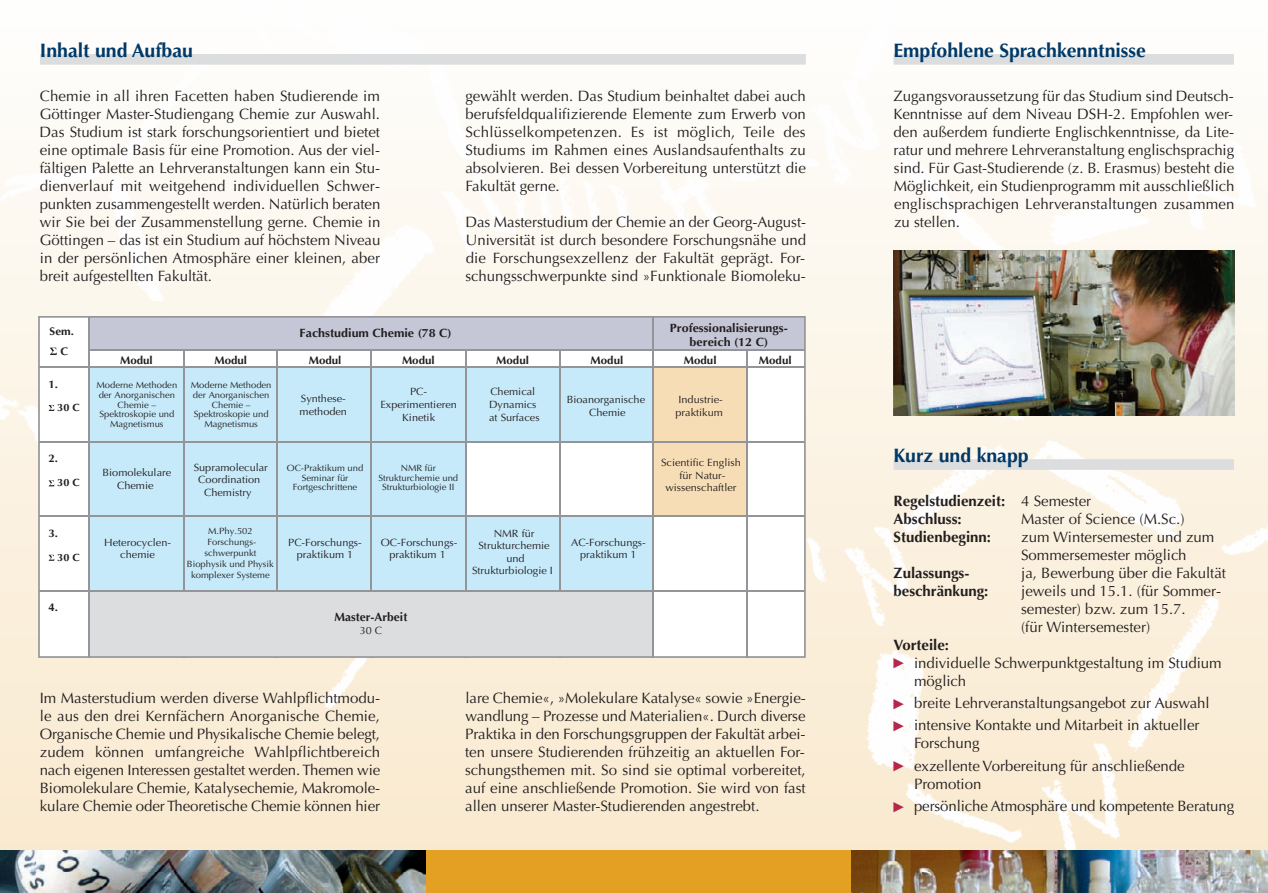
<style>
.page{position:relative;width:1268px;height:893px;background:#fff}
.page>*{position:absolute;margin:0;border:0;box-sizing:border-box;transform-origin:0 0}
.t1{font:700 19.5px "Optima LT";color:#003968}
.t2{font:15px/18px "Optima LT";color:#231f20;text-align:justify}
.t3{font:700 15px/18px "Optima LT";color:#231f20}
.t4{font:700 12px/14.4px "Optima LT";color:#231f20;text-align:center;scale:1.04 1}
.t5{font:700 12px "Optima LT";color:#231f20}
.t6{font:700 11.1px/20.1px "Optima LT";color:#231f20;text-align:center;scale:1.04 1}
.t7{font:10.5px/12.6px "Optima LT";color:#231f20;text-align:center;scale:1.04 1}
.t8{font:700 10.5px "Optima LT";color:#231f20;scale:1.04 1}
.t9{font:9px/10.1px "Optima LT";color:#231f20;text-align:center;scale:1.04 1}
.s1{font-weight:400}
</style>
<div class="page">
<img style="left:0;top:54px;width:1267px;height:796px">
<div style="left:40px;top:54px;width:765px;height:11px;background:#dcdddf"></div>
<img style="left:850px;top:850px;width:417px;height:43px">
<div style="left:425px;top:850px;width:425px;height:43px;background:#e3a023"></div>
<img style="left:0;top:850px;width:426px;height:43px">
<div style="left:893px;top:459px;width:340px;height:11px;background:#dcdddf"></div>
<div style="left:39px;top:317px;width:765px;height:340px;background:#fff"></div>
<div style="left:465px;top:517px;width:187px;height:74px;background:#c6eafa"></div>
<div style="left:465px;top:367px;width:187px;height:74px;background:#c6eafa"></div>
<div style="left:653px;top:367px;width:94px;height:149px;background:#f6ddb5"></div>
<div style="left:89px;top:367px;width:377px;height:224px;background:#c6eafa"></div>
<svg style="left:50px;top:348px;width:7px;height:7px"></svg>
<hr style="left:183px;top:317px;width:1px;height:340px;background:#939598">
<hr style="left:276px;top:317px;width:1px;height:340px;background:#939598">
<hr style="left:370px;top:317px;width:2px;height:340px;background:#939598">
<hr style="left:465px;top:317px;width:1px;height:340px;background:#939598">
<hr style="left:559px;top:317px;width:1px;height:340px;background:#939598">
<hr style="left:746px;top:317px;width:1px;height:340px;background:#939598">
<svg style="left:49px;top:405px;width:5px;height:6px"></svg>
<hr style="left:39px;top:367px;width:765px;height:1px;background:#939598">
<svg style="left:49px;top:480px;width:5px;height:6px"></svg>
<hr style="left:39px;top:441px;width:765px;height:1px;background:#939598">
<svg style="left:49px;top:555px;width:5px;height:6px"></svg>
<hr style="left:39px;top:515px;width:765px;height:2px;background:#939598">
<div style="left:89px;top:591px;width:563px;height:66px;background:#dcdddf"></div>
<hr style="left:39px;top:591px;width:765px;height:1px;background:#939598">
<div style="left:90px;top:317px;width:563px;height:33px;background:#c5c7d6"></div>
<div style="left:653px;top:317px;width:151px;height:33px;background:#c5c7d6"></div>
<hr style="left:652px;top:317px;width:1px;height:340px;background:#939598">
<hr style="left:90px;top:350px;width:714px;height:1px;background:#939598">
<hr style="left:89px;top:317px;width:1px;height:340px;background:#939598">
<div style="left:38px;top:316px;width:767px;height:342px;border:2px solid #939598"></div>
<div style="left:893px;top:54px;width:340px;height:11px;background:#dcdddf"></div>
<img style="left:893px;top:251px;width:340px;height:164px">
<svg style="left:893px;top:659px;width:10px;height:10px"></svg>
<svg style="left:893px;top:699px;width:10px;height:10px"></svg>
<svg style="left:893px;top:721px;width:10px;height:10px"></svg>
<svg style="left:893px;top:761px;width:10px;height:10px"></svg>
<svg style="left:893px;top:802px;width:10px;height:10px"></svg>
<h1 class="t1" style="left:40px;top:43px;width:154px">Inhalt und Aufbau</h1>
<p class="t2" style="left:40px;top:88px;width:342px">Chemie in all ihren Facetten haben Studierende im Göttinger Master-Studiengang Chemie zur Auswahl.<br>Das Studium ist stark forschungsorientiert und bietet eine optimale Basis für eine Promotion. Aus der viel&shy;fältigen Palette an Lehrveranstaltungen kann ein Stu&shy;dienverlauf mit weitgehend individuellen Schwer&shy;punkten zusammengestellt werden. Natürlich beraten wir Sie bei der Zusammenstellung gerne. Chemie in Göttingen – das ist ein Studium auf höchstem Niveau in der persönlichen Atmosphäre einer kleinen, aber breit aufgestellten Fakultät.</p>
<p class="t2" style="left:465px;top:88px;width:342px">gewählt werden. Das Studium beinhaltet dabei auch berufsfeldqualifizierende Elemente zum Erwerb von Schlüsselkompetenzen. Es ist möglich, Teile des Studiums im Rahmen eines Auslandsaufenthalts zu absolvieren. Bei dessen Vorbereitung unterstützt die Fakultät gerne.</p>
<p class="t2" style="left:465px;top:214px;width:342px">Das Masterstudium der Chemie an der Georg-August-Universität ist durch besondere Forschungsnähe und die Forschungsexzellenz der Fakultät geprägt. For&shy;schungsschwerpunkte sind »Funktionale Biomoleku-</p>
<p class="t6" style="left:50px;top:322px;width:25px">Sem.<br>C</p>
<p class="t6" style="left:48px;top:375px;width:11px">1.</p>
<p class="t8" style="left:57px;top:403px;width:23px">30 C</p>
<p class="t4" style="left:299px;top:327px;width:148px">Fachstudium Chemie (78 C)</p>
<p class="t4" style="left:669px;top:321px;width:115px">Professionalisierungs&shy;bereich (12 C)</p>
<p class="t6" style="left:120px;top:351px;width:33px">Modul</p>
<p class="t6" style="left:214px;top:351px;width:33px">Modul</p>
<p class="t6" style="left:309px;top:351px;width:33px">Modul</p>
<p class="t6" style="left:402px;top:351px;width:33px">Modul</p>
<p class="t6" style="left:496px;top:351px;width:33px">Modul</p>
<p class="t6" style="left:590px;top:351px;width:33px">Modul</p>
<p class="t6" style="left:683px;top:351px;width:33px">Modul</p>
<p class="t6" style="left:758px;top:351px;width:33px">Modul</p>
<p class="t9" style="left:96px;top:381px;width:79px">Moderne Methoden der Anorganischen<br>Chemie –</p>
<p class="t9" style="left:99px;top:410px;width:74px">Spektroskopie und<br>Magnetismus</p>
<p class="t9" style="left:191px;top:381px;width:79px">Moderne Methoden der Anorganischen<br>Chemie –</p>
<p class="t9" style="left:194px;top:410px;width:74px">Spektroskopie und<br>Magnetismus</p>
<p class="t7" style="left:299px;top:394px;width:47px;text-align:left">Synthese&shy;methoden</p>
<p class="t7" style="left:380px;top:386px;width:75px">PC-<br>Experimentieren<br>Kinetik</p>
<p class="t7" style="left:489px;top:386px;width:50px;text-align:left">Chemical<br>Dynamics at Surfaces</p>
<p class="t7" style="left:566px;top:395px;width:77px">Bioanorganische<br>Chemie</p>
<p class="t7" style="left:675px;top:395px;width:47px;text-align:left">Industrie&shy;praktikum</p>
<p class="t6" style="left:48px;top:449px;width:11px">2.</p>
<p class="t8" style="left:57px;top:478px;width:23px">30 C</p>
<p class="t7" style="left:102px;top:467px;width:68px">Biomolekulare<br>Chemie</p>
<p class="t7" style="left:194px;top:462px;width:73px">Supramolecular<br>Coordination<br>Chemistry</p>
<p class="t9" style="left:287px;top:464px;width:75px">OC-Praktikum und<br>Seminar für</p>
<p class="t9" style="left:293px;top:483px;width:63px">Fortgeschrittene</p>
<p class="t9" style="left:378px;top:464px;width:78px">NMR für<br>Strukturchemie und</p>
<p class="t9" style="left:382px;top:483px;width:71px">Strukturbiologie II</p>
<p class="t6" style="left:48px;top:524px;width:11px">3.</p>
<p class="t8" style="left:57px;top:553px;width:23px">30 C</p>
<p class="t6" style="left:48px;top:598px;width:11px">4.</p>
<p class="t7" style="left:104px;top:537px;width:66px">Heterocyclen&shy;chemie</p>
<p class="t9" style="left:187px;top:527px;width:85px;line-height:10.8px">M.Phy.502<br>Forschungs&shy;schwerpunkt<br>Biophysik und Physik komplexer Systeme</p>
<p class="t7" style="left:288px;top:537px;width:72px">PC-Forschungs&shy;praktikum 1</p>
<p class="t7" style="left:381px;top:537px;width:75px">OC-Forschungs&shy;praktikum 1</p>
<p class="t7" style="left:472px;top:528px;width:79px">NMR für<br>Strukturchemie und<br>Strukturbiologie I</p>
<p class="t7" style="left:571px;top:537px;width:73px">AC-Forschungs&shy;praktikum 1</p>
<p class="t5" style="left:334px;top:612px;width:74px">Master-Arbeit</p>
<p class="t7" style="left:359px;top:625px;width:23px">30 C</p>
<p class="t7" style="left:661px;top:457px;width:78px">Scientific English für Natur&shy;wissenschaftler</p>
<p class="t2" style="left:40px;top:690px;width:342px">Im Masterstudium werden diverse Wahlpflichtmodu - le aus den drei Kernfächern Anorganische Chemie, Organische Chemie und Physikalische Chemie belegt, zudem können umfangreiche Wahlpflichtbereich nach eigenen Interessen gestaltet werden. Themen wie Biomolekulare Chemie, Katalysechemie, Makromole&shy;kulare Chemie oder Theoretische Chemie können hier</p>
<p class="t2" style="left:465px;top:690px;width:342px">lare Chemie«, »Molekulare Katalyse« sowie »Energie&shy;wandlung – Prozesse und Materialien«. Durch diverse Praktika in den Forschungsgruppen der Fakultät arbei&shy;ten unsere Studierenden frühzeitig an aktuellen For&shy;schungsthemen mit. So sind sie optimal vorbereitet, auf eine anschließende Promotion. Sie wird von fast allen unserer Master-Studierenden angestrebt.</p>
<h1 class="t1" style="left:893px;top:43px;width:254px">Empfohlene Sprachkenntnisse</h1>
<p class="t2" style="left:893px;top:88px;width:342px">Zugangsvoraussetzung für das Studium sind Deutsch-Kenntnisse auf dem Niveau DSH-2. Empfohlen wer&shy;den außerdem fundierte Englischkenntnisse, da Lite&shy;ratur und mehrere Lehrveranstaltung englischsprachig sind. Für Gast-Studierende (z. B. Erasmus) besteht die Möglichkeit, ein Studienprogramm mit ausschließlich englischsprachigen Lehrveranstaltungen zusammen zu stellen.</p>
<h1 class="t1" style="left:893px;top:448px;width:137px">Kurz und knapp</h1>
<p class="t3" style="left:893px;top:493px;width:199px">Regelstudienzeit: <span class="s1">4 Semester<br></span>Abschluss:</p>
<p class="t2" style="left:1020px;top:511px;width:165px">Master of Science (M.Sc.)</p>
<p class="t3" style="left:893px;top:529px;width:99px">Studienbeginn:</p>
<p class="t2" style="left:1020px;top:529px;width:195px">zum Wintersemester und zum<br>Sommersemester möglich</p>
<p class="t3" style="left:893px;top:565px;width:77px">Zulassungs-</p>
<p class="t2" style="left:1020px;top:565px;width:206px">ja, Bewerbung über die Fakultät</p>
<p class="t3" style="left:893px;top:583px;width:96px">beschränkung:</p>
<p class="t2" style="left:1020px;top:583px;width:201px;text-align:left">jeweils und 15.1. (für Sommer - semester) bzw. zum 15.7.<br>(für Wintersemester)</p>
<p class="t3" style="left:893px;top:637px;width:57px">Vorteile:</p>
<p class="t2" style="left:913px;top:655px;width:309px">individuelle Schwerpunktgestaltung im Studium möglich</p>
<p class="t2" style="left:913px;top:693px;width:297px;line-height:22.2px">breite Lehrveranstaltungsangebot zur Auswahl intensive Kontakte und Mitarbeit in aktueller</p>
<p class="t2" style="left:913px;top:734px;width:272px;line-height:22.2px">Forschung<br>exzellente Vorbereitung für anschließende</p>
<p class="t2" style="left:913px;top:774px;width:321px;line-height:22.2px">Promotion<br>persönliche Atmosphäre und kompetente Beratung</p>
</div>
